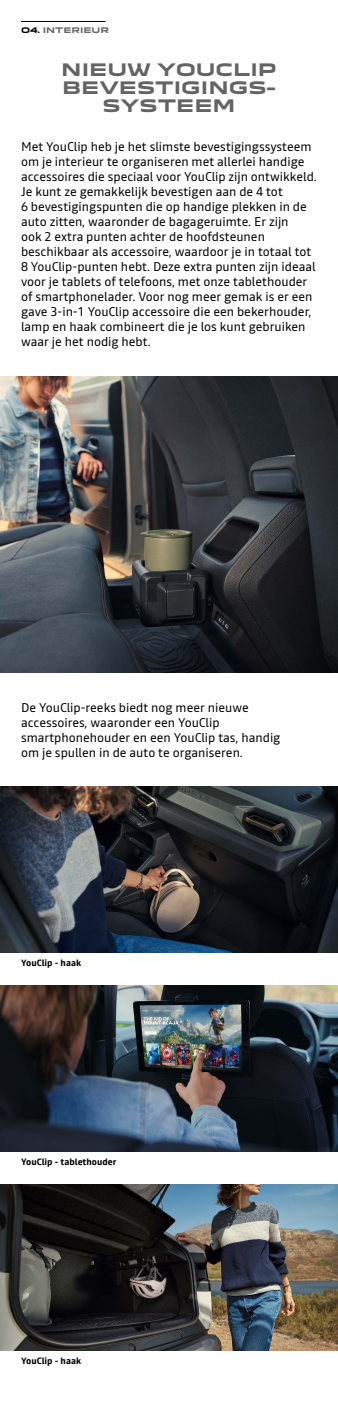
<style>
.page{position:relative;width:338px;height:1424px;background:#fff}
.page>*{position:absolute;margin:0;border:0;box-sizing:border-box;transform-origin:0 0}
.t1{font:700 16.8px/18.3px "Dacia Block Extended";color:#646464;text-align:center}
.t2{font:12.6px/15px "Read";color:#000}
.t3{font:700 9px "Read";color:#000}
.t4{font:700 7.5px "Dacia Block Extended";color:#646464}
.s1{color:#000}
</style>
<div class="page">
<img style="left:0;top:1184px;width:338px;height:166px">
<img style="left:0;top:985px;width:338px;height:166px">
<img style="left:0;top:786px;width:338px;height:166px">
<img style="left:0;top:376px;width:337px;height:297px">
<hr style="left:21px;top:21px;width:84px;height:1px;background:#000">
<p class="t4" style="left:21px;top:26px;width:89px"><span class="s1">O4.</span> INTERIEUR</p>
<h1 class="t1" style="left:61px;top:61px;width:217px">NIEUW YOUCLIP<br>BEVESTIGINGS-<br>SYSTEEM</h1>
<p class="t2" style="left:21px;top:139px;width:297px">Met YouClip heb je het slimste bevestigingssysteem om je interieur te organiseren met allerlei handige accessoires die speciaal voor YouClip zijn ontwikkeld.<br>Je kunt ze gemakkelijk bevestigen aan de 4 tot<br>6 bevestigingspunten die op handige plekken in de auto zitten, waaronder de bagageruimte. Er zijn<br>ook 2 extra punten achter de hoofdsteunen beschikbaar als accessoire, waardoor je in totaal tot 8 YouClip-punten hebt. Deze extra punten zijn ideaal voor je tablets of telefoons, met onze tablethouder of smartphonelader. Voor nog meer gemak is er een gave 3-in-1 YouClip accessoire die een bekerhouder, lamp en haak combineert die je los kunt gebruiken waar je het nodig hebt.</p>
<p class="t2" style="left:21px;top:699px;width:261px">De YouClip-reeks biedt nog meer nieuwe accessoires, waaronder een YouClip smartphonehouder en een YouClip tas, handig om je spullen in de auto te organiseren.</p>
<p class="t3" style="left:21px;top:956px;width:62px">YouClip - haak</p>
<p class="t3" style="left:21px;top:1155px;width:97px">YouClip - tablethouder</p>
<p class="t3" style="left:21px;top:1354px;width:62px">YouClip - haak</p>
</div>
